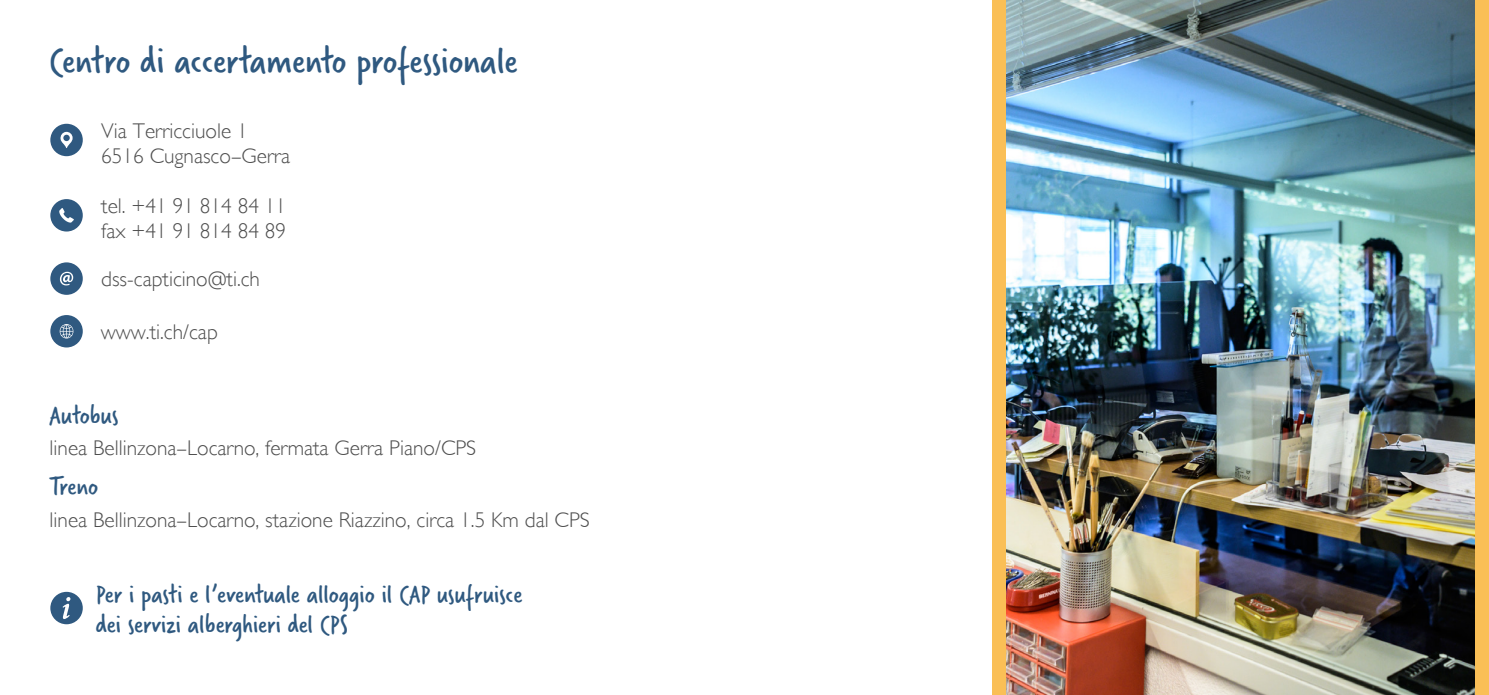
<style>
.page{position:relative;width:1489px;height:695px;background:#fff}
.page>*{position:absolute;margin:0;border:0;box-sizing:border-box;transform-origin:0 0}
.t1{font:40px "Verveine";color:#2f5980}
.t2{font:27.5px/30px "Verveine";color:#2f5980}
.t3{font:300 21.25px/25px "Gill Sans";color:#4f4f4f}
</style>
<div class="page">
<img style="left:1006px;top:0;width:469px;height:694px">
<div style="left:50px;top:262px;width:33px;height:33px;background:#2f5980;border-radius:50%"></div>
<svg style="left:60px;top:272px;width:13px;height:13px"></svg>
<div style="left:50px;top:315px;width:33px;height:32px;background:#2f5980;border-radius:50%"></div>
<svg style="left:60px;top:324px;width:13px;height:14px"></svg>
<div style="left:50px;top:124px;width:33px;height:32px;background:#2f5980;border-radius:50%"></div>
<svg style="left:60px;top:131px;width:13px;height:17px"></svg>
<div style="left:50px;top:199px;width:33px;height:32px;background:#2f5980;border-radius:50%"></div>
<svg style="left:59px;top:208px;width:16px;height:24px"></svg>
<div style="left:50px;top:591px;width:33px;height:33px;background:#2f5980;border-radius:50%"></div>
<svg style="left:63px;top:597px;width:7px;height:22px"></svg>
<div style="left:1475px;top:0;width:13px;height:694px;background:#fabf56"></div>
<div style="left:992px;top:0;width:14px;height:694px;background:#fabf56"></div>
<p class="t1" style="left:50px;top:33px;width:469px">Centro di accertamento professionale</p>
<p class="t3" style="left:101px;top:119px;width:190px">Via Terricciuole 1<br>6516 Cugnasco–Gerra</p>
<p class="t3" style="left:101px;top:193px;width:186px">tel. +41 91 814 84 11 fax +41 91 814 84 89</p>
<p class="t3" style="left:101px;top:266px;width:160px">dss-capticino@ti.ch</p>
<p class="t3" style="left:101px;top:319px;width:119px">www.ti.ch/cap</p>
<p class="t2" style="left:50px;top:400px;width:70px">Autobus</p>
<p class="t3" style="left:50px;top:435px;width:428px">linea Bellinzona–Locarno, fermata Gerra Piano/CPS</p>
<p class="t2" style="left:50px;top:472px;width:50px">Treno</p>
<p class="t3" style="left:50px;top:507px;width:541px">linea Bellinzona–Locarno, stazione Riazzino, circa 1.5 Km dal CPS</p>
<p class="t2" style="left:96px;top:579px;width:428px">Per i pasti e l’eventuale alloggio il CAP usufruisce dei servizi alberghieri del CPS</p>
</div>
